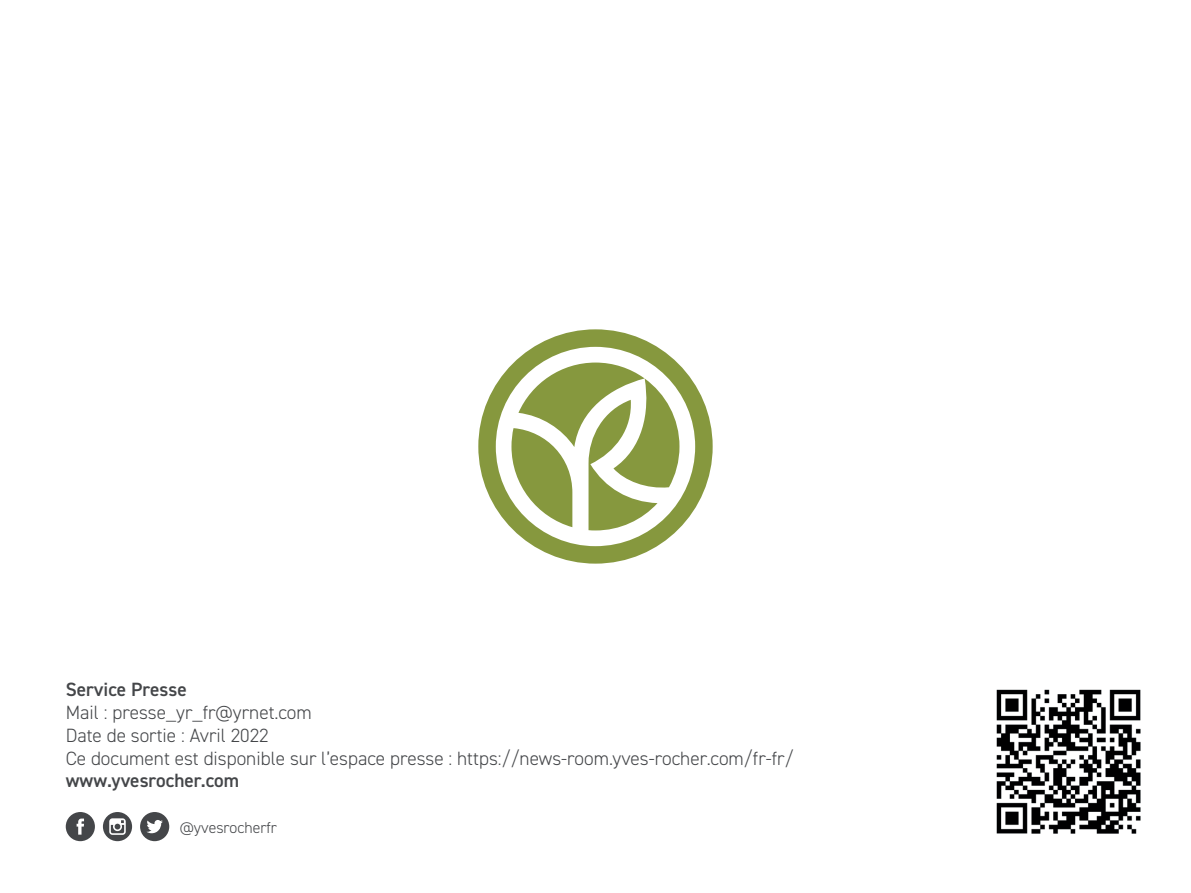
<style>
.page{position:relative;width:1191px;height:893px;background:#fff}
.page>*{position:absolute;margin:0;border:0;box-sizing:border-box;transform-origin:0 0}
.t1{font:300 19.25px/22.8px "DIN2014";color:#444649}
.t2{font:600 19.25px "DIN2014";color:#444649}
.t3{font:300 15.75px "DIN2014";color:#444649}
</style>
<div class="page">
<svg style="left:103px;top:812px;width:29px;height:29px"></svg>
<svg style="left:140px;top:812px;width:29px;height:29px"></svg>
<svg style="left:66px;top:812px;width:29px;height:29px"></svg>
<img style="left:996px;top:689px;width:145px;height:145px">
<svg style="left:478px;top:329px;width:234px;height:235px"></svg>
<p class="t2" style="left:66px;top:677px;width:123px">Service Presse</p>
<p class="t1" style="left:66px;top:701px;width:729px">Mail : presse_yr_fr@yrnet.com<br>Date de sortie : Avril 2022<br>Ce document est disponible sur l’espace presse : https://news-room.yves-rocher.com/fr-fr/</p>
<p class="t2" style="left:66px;top:768px;width:175px">www.yvesrocher.com</p>
<p class="t3" style="left:180px;top:818px;width:99px">@yvesrocherfr</p>
</div>
